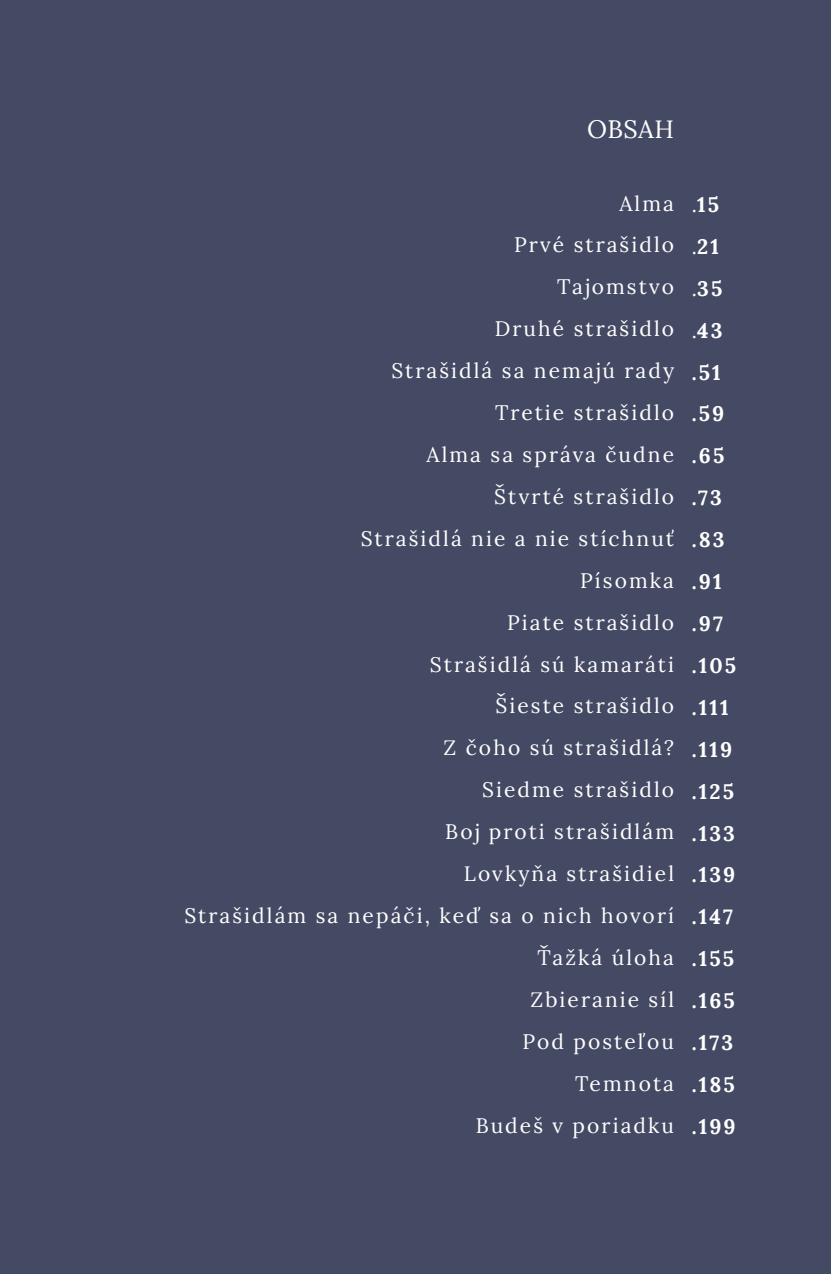
<style>
.page{position:relative;width:831px;height:1274px;background:#454a64}
.page>*{position:absolute;margin:0;border:0;box-sizing:border-box;transform-origin:0 0}
.t1{font:25.2px "Lora";letter-spacing:.02em;color:#fff}
.t2{font:20.93px/41.9px "Lora";letter-spacing:.1em;color:#fff;text-align:right}
.t3{font:700 20.93px/41.9px "Lora";letter-spacing:.1em;color:#fff}
.s1{font-weight:400}
</style>
<div class="page">
<p class="t1" style="left:587px;top:110px;width:88px">OBSAH</p>
<p class="t2" style="left:184px;top:181px;width:491px">Alma<br>Prvé strašidlo<br>Tajomstvo<br>Druhé strašidlo<br>Strašidlá sa nemajú rady<br>Tretie strašidlo<br>Alma sa správa čudne<br>Štvrté strašidlo<br>Strašidlá nie a nie stíchnuť<br>Písomka<br>Piate strašidlo<br>Strašidlá sú kamaráti<br>Šieste strašidlo<br>Z čoho sú strašidlá?<br>Siedme strašidlo<br>Boj proti strašidlám<br>Lovkyňa strašidiel<br>Strašidlám sa nepáči, keď sa o nich hovorí<br>Ťažká úloha<br>Zbieranie síl<br>Pod posteľou<br>Temnota<br>Budeš v poriadku</p>
<p class="t3" style="left:692px;top:181px;width:46px"><span class="s1">.</span>15 <span class="s1">.</span>21 <span class="s1">.</span>35 <span class="s1">.</span>43 .51 .59 .65 .73 .83 .91 .97 .105 .111 .119 .125 .133 .139 .147 .155 .165 .173 .185 .199</p>
</div>
